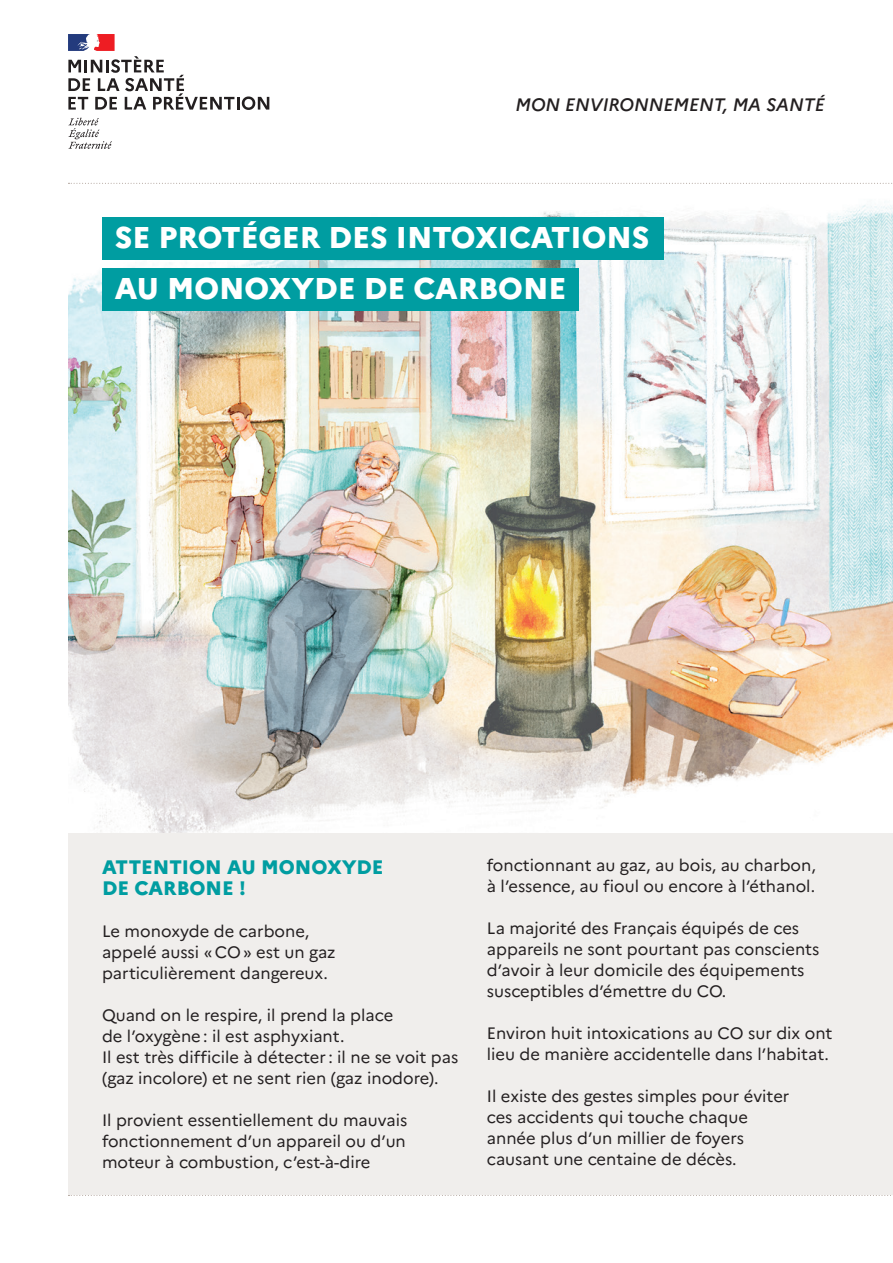
<style>
.page{position:relative;width:893px;height:1263px;background:#fff}
.page>*{position:absolute;margin:0;border:0;box-sizing:border-box;transform-origin:0 0}
.t1{font:800 30px "Marianne";color:#fff}
.PARA_texte_fer_a_gauche{font:800 19.5px/21px "Marianne";color:#009da1}
.t2{font:italic 500 18px "Marianne";color:#231f20}
.PARA_texte_fer_a_gauche-2{font:16.5px/21px "Marianne";color:#231f20}
</style>
<div class="page">
<img style="left:68px;top:96px;width:825px;height:737px">
<svg style="left:68px;top:118px;width:44px;height:31px"></svg>
<svg style="left:68px;top:34px;width:201px;height:76px"></svg>
<svg style="left:68px;top:183px;width:825px;height:1px"></svg>
<svg style="left:68px;top:1195px;width:823px;height:1px"></svg>
<div style="left:68px;top:833px;width:825px;height:362px;background:#f0eeec"></div>
<div style="left:102px;top:217px;width:561px;height:42px;background:#009da1"></div>
<div style="left:102px;top:268px;width:476px;height:42px;background:#009da1"></div>
<p class="t2" style="left:515px;top:91px;width:311px">MON ENVIRONNEMENT, MA SANTÉ</p>
<p class="t1" style="left:115px;top:214px;width:536px">SE PROTÉGER DES INTOXICATIONS</p>
<p class="t1" style="left:115px;top:265px;width:453px">AU MONOXYDE DE CARBONE</p>
<p class="PARA_texte_fer_a_gauche" style="left:102px;top:854px;width:283px">ATTENTION AU MONOXYDE<br>DE CARBONE !</p>
<p class="PARA_texte_fer_a_gauche-2" style="left:102px;top:919px;width:235px">Le monoxyde de carbone, appelé aussi « CO » est un gaz particulièrement dangereux.</p>
<p class="PARA_texte_fer_a_gauche-2" style="left:102px;top:1003px;width:293px">Quand on le respire, il prend la place de l’oxygène : il est asphyxiant.</p>
<p class="PARA_texte_fer_a_gauche-2" style="left:102px;top:1045px;width:358px">Il est très difficile à détecter : il ne se voit pas (gaz incolore) et ne sent rien (gaz inodore).</p>
<p class="PARA_texte_fer_a_gauche-2" style="left:102px;top:1108px;width:307px;text-align:justify">Il provient essentiellement du mauvais fonctionnement d’un appareil ou d’un moteur à combustion, c’est-à-dire</p>
<p class="PARA_texte_fer_a_gauche-2" style="left:487px;top:854px;width:330px">fonctionnant au gaz, au bois, au charbon, à l’essence, au fioul ou encore à l’éthanol.</p>
<p class="PARA_texte_fer_a_gauche-2" style="left:487px;top:917px;width:334px">La majorité des Français équipés de ces appareils ne sont pourtant pas conscients d’avoir à leur domicile des équipements susceptibles d’émettre du CO.</p>
<p class="PARA_texte_fer_a_gauche-2" style="left:487px;top:1022px;width:347px">Environ huit intoxications au CO sur dix ont lieu de manière accidentelle dans l’habitat.</p>
<p class="PARA_texte_fer_a_gauche-2" style="left:487px;top:1085px;width:304px">Il existe des gestes simples pour éviter ces accidents qui touche chaque année plus d’un millier de foyers causant une centaine de décès.</p>
</div>
